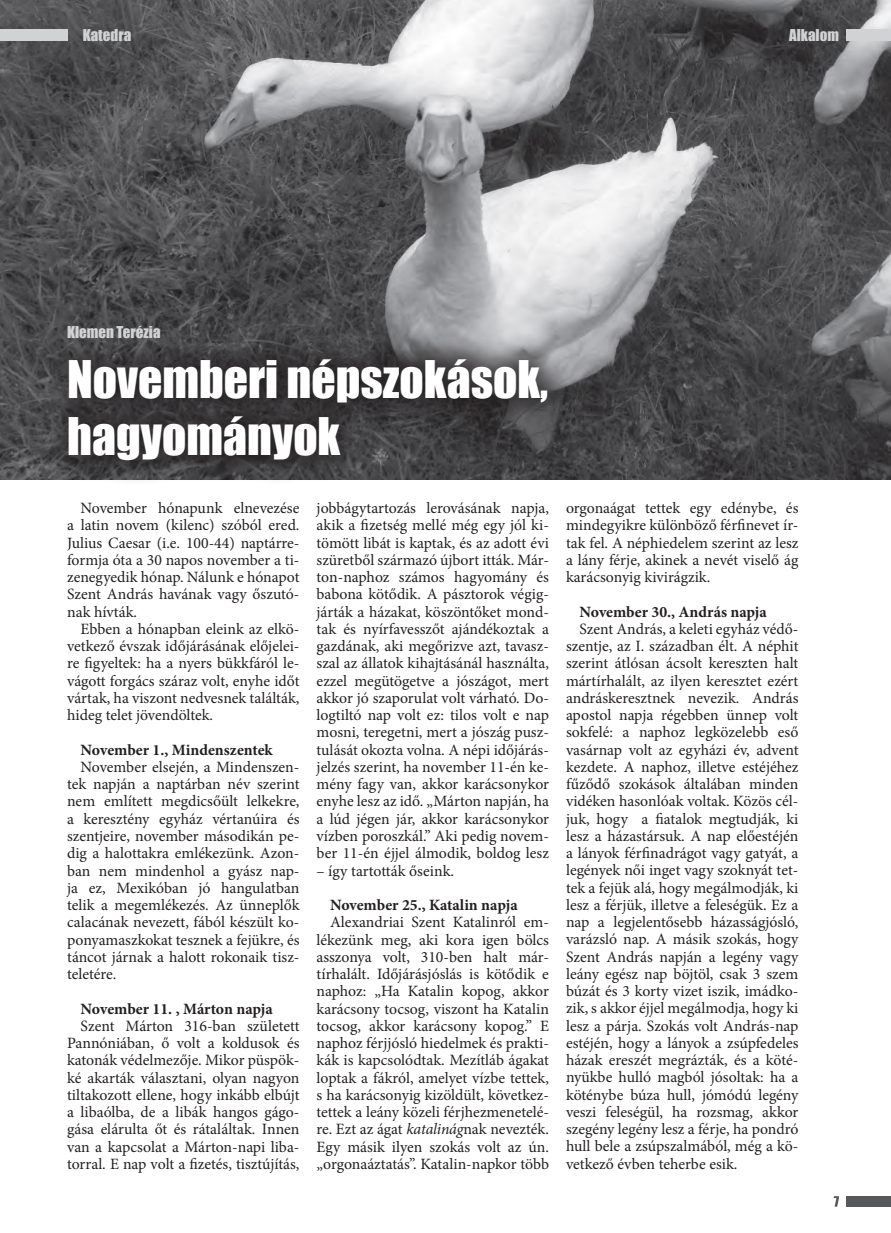
<style>
.page{position:relative;width:891px;height:1233px;background:#fff}
.page>*{position:absolute;margin:0;border:0;box-sizing:border-box;transform-origin:0 0}
.t1{font:47.55px/57.2px "Impact";color:#fff}
.t2{font:15.75px/17.2px "Minion Pro";color:#231f20;text-align:justify}
.t3{font:700 15.75px "Minion Pro";letter-spacing:-.005em;color:#231f20}
.t4{font:15px "Impact";color:#d1d2d4}
.s1{font-style:italic}
</style>
<div class="page">
<img style="left:0;top:0;width:891px;height:479px">
<svg style="left:834px;top:1196px;width:5px;height:10px"></svg>
<div style="left:846px;top:29px;width:45px;height:12px;background:#d1d2d4"></div>
<div style="left:846px;top:1196px;width:45px;height:10px;background:#57585a"></div>
<div style="left:0;top:29px;width:67px;height:12px;background:#d1d2d4"></div>
<div style="left:41px;top:331px;width:533px;height:155px;background:#231f20;opacity:.75"></div>
<p class="t4" style="left:83px;top:24px;width:50px">Katedra</p>
<p class="t4" style="left:789px;top:24px;width:51px">Alkalom</p>
<p class="t4" style="left:67px;top:320px;width:95px">Klemen Terézia</p>
<h1 class="t1" style="left:67px;top:349px;width:483px">Novemberi népszokások, hagyományok</h1>
<p class="t2" style="left:67px;top:499px;width:234px;text-indent:13px">November hónapunk elnevezése a latin novem (kilenc) szóból ered.<br>Julius Caesar (i.e. 100-44) naptárre&shy;formja óta a 30 napos november a ti&shy;zenegyedik hónap. Nálunk e hónapot Szent András havának vagy őszutó&shy;nak hívták.</p>
<p class="t2" style="left:67px;top:620px;width:234px;text-indent:13px">Ebben a hónapban eleink az elkö&shy;vetkező évszak időjárásának előjelei&shy;re figyeltek: ha a nyers bükkfáról le&shy;vágott forgács száraz volt, enyhe időt vártak, ha viszont nedvesnek találták, hideg telet jövendöltek.</p>
<p class="t3" style="left:81px;top:738px;width:194px">November 1., Mindenszentek</p>
<p class="t2" style="left:67px;top:758px;width:234px;text-indent:13px">November elsején, a Mindenszen&shy;tek napján a naptárban név szerint nem említett megdicsőült lelkekre, a keresztény egyház vértanúira és szentjeire, november másodikán pe&shy;dig a halottakra emlékezünk. Azon&shy;ban nem mindenhol a gyász nap&shy;ja ez, Mexikóban jó hangulatban telik a megemlékezés. Az ünneplők calacának nevezett, fából készült ko&shy;ponyamaszkokat tesznek a fejükre, és táncot járnak a halott rokonaik tisz&shy;teletére.</p>
<p class="t3" style="left:81px;top:997px;width:194px">November 11. , Márton napja</p>
<p class="t2" style="left:67px;top:1017px;width:234px;text-indent:13px">Szent Márton 316-ban született Pannóniában, ő volt a koldusok és katonák védelmezője. Mikor püspök&shy;ké akarták választani, olyan nagyon tiltakozott ellene, hogy inkább elbújt a libaólba, de a libák hangos gágo&shy;gása elárulta őt és rátaláltak. Innen van a kapcsolat a Márton-napi liba&shy;torral. E nap volt a fizetés, tisztújítás,</p>
<p class="t2" style="left:317px;top:499px;width:234px">jobbágytartozás lerovásának napja, akik a fizetség mellé még egy jól ki&shy;tömött libát is kaptak, és az adott évi szüretből származó újbort itták. Már&shy;ton-naphoz számos hagyomány és babona kötődik. A pásztorok végig&shy;járták a házakat, köszöntőket mond&shy;tak és nyírfavesszőt ajándékoztak a gazdának, aki megőrizve azt, tavas - szal az állatok kihajtásánál használta, ezzel megütögetve a jószágot, mert akkor jó szaporulat volt várható. Do&shy;logtiltó nap volt ez: tilos volt e nap mosni, teregetni, mert a jószág pusz&shy;tulását okozta volna. A népi időjárás&shy;jelzés szerint, ha november 11-én ke&shy;mény fagy van, akkor karácsonykor enyhe lesz az idő. „Márton napján, ha a lúd jégen jár, akkor karácsonykor vízben poroszkál.” Aki pedig novem&shy;ber 11-én éjjel álmodik, boldog lesz</p>
<p class="t2" style="left:317px;top:861px;width:139px">– így tartották őseink.</p>
<p class="t3" style="left:330px;top:893px;width:189px">November 25., Katalin napja</p>
<p class="t2" style="left:317px;top:913px;width:234px;text-indent:13px">Alexandriai Szent Katalinról em&shy;lékezünk meg, aki kora igen bölcs asszonya volt, 310-ben halt már&shy;tírhalált. Időjárásjóslás is kötődik e naphoz: „Ha Katalin kopog, akkor karácsony tocsog, viszont ha Katalin tocsog, akkor karácsony kopog.” E naphoz férjjósló hiedelmek és prakti&shy;kák is kapcsolódtak. Mezítláb ágakat loptak a fákról, amelyet vízbe tettek, s ha karácsonyig kizöldült, következ&shy;tettek a leány közeli férjhezmenetelé&shy;re. Ezt az ágat <span class="s1">katalinág</span>nak nevezték.<br>Egy másik ilyen szokás volt az ún. „orgonaáztatás”. Katalin-napkor több</p>
<p class="t2" style="left:566px;top:499px;width:234px">orgonaágat tettek egy edénybe, és mindegyikre különböző férfinevet ír&shy;tak fel. A néphiedelem szerint az lesz a lány férje, akinek a nevét viselő ág karácsonyig kivirágzik.</p>
<p class="t3" style="left:580px;top:600px;width:189px">November 30., András napja</p>
<p class="t2" style="left:566px;top:620px;width:234px;text-indent:13px">Szent András, a keleti egyház védő&shy;szentje, az I. században élt. A néphit szerint átlósan ácsolt kereszten halt mártírhalált, az ilyen keresztet ezért andráskeresztnek nevezik. András apostol napja régebben ünnep volt sokfelé: a naphoz legközelebb eső vasárnap volt az egyházi év, advent kezdete. A naphoz, illetve estéjéhez fűződő szokások általában minden vidéken hasonlóak voltak. Közös cél&shy;juk, hogy a fiatalok megtudják, ki lesz a házastársuk. A nap előestéjén a lányok férfinadrágot vagy gatyát, a legények női inget vagy szoknyát tet&shy;tek a fejük alá, hogy megálmodják, ki lesz a férjük, illetve a feleségük. Ez a nap a legjelentősebb házasságjósló, varázsló nap. A másik szokás, hogy Szent András napján a legény vagy leány egész nap böjtöl, csak 3 szem búzát és 3 korty vizet iszik, imádko&shy;zik, s akkor éjjel megálmodja, hogy ki lesz a párja. Szokás volt András-nap estéjén, hogy a lányok a zsúpfedeles házak ereszét megrázták, és a köté&shy;nyükbe hulló magból jósoltak: ha a köténybe búza hull, jómódú legény veszi feleségül, ha rozsmag, akkor szegény legény lesz a férje, ha pondró hull bele a zsúpszalmából, még a kö&shy;vetkező évben teherbe esik.</p>
</div>
